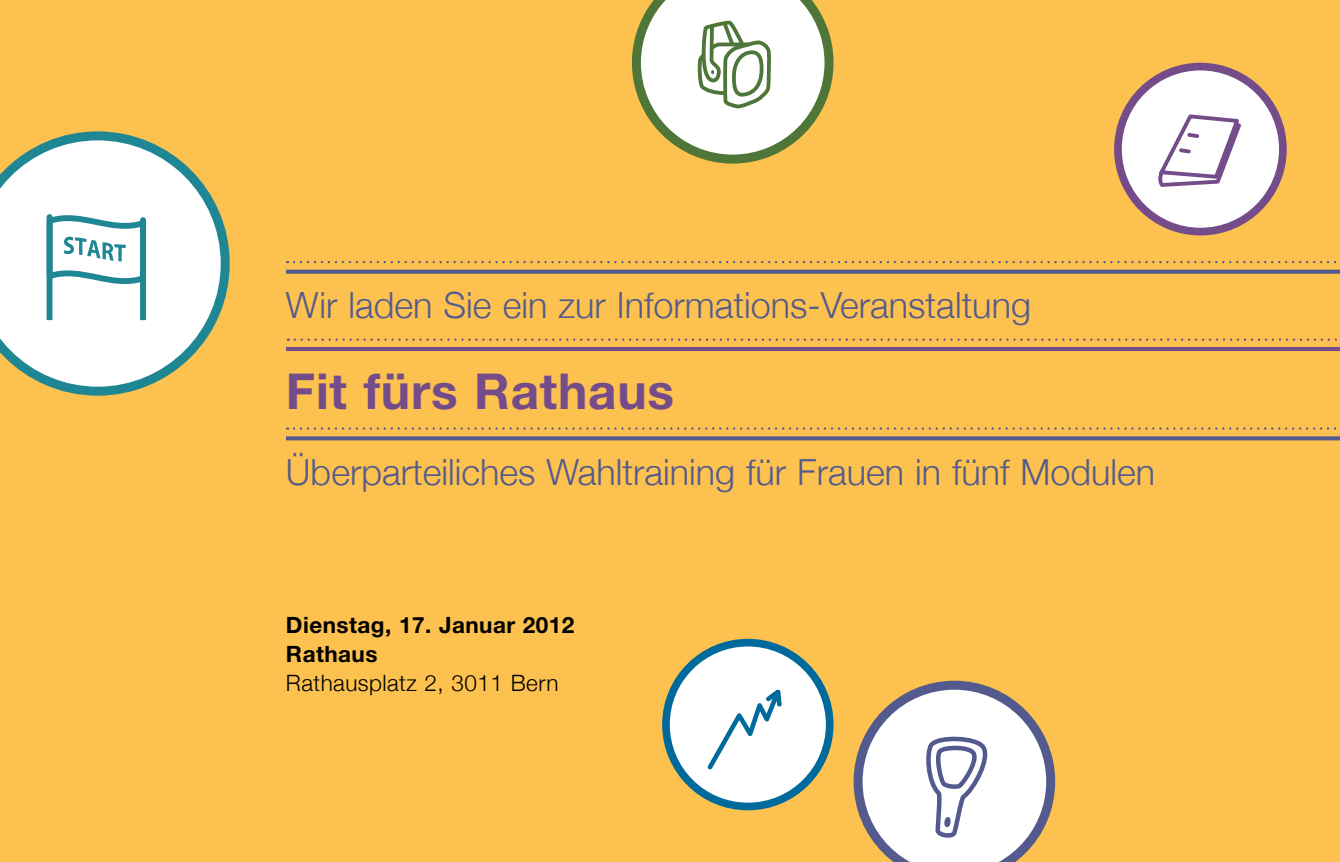
<style>
.page{position:relative;width:1340px;height:862px;background:#fff}
.page>*{position:absolute;margin:0;border:0;box-sizing:border-box;transform-origin:0 0}
.t1{font:700 49.5px "Helvetica Neue";letter-spacing:.015em;color:#744c8a}
.t2{font:300 36px "Helvetica Neue";color:#535a8d}
.t3{font:700 22.5px/29.2px "Helvetica Neue";letter-spacing:.02em;color:#000}
.t4{font:300 22.5px "Helvetica Neue";letter-spacing:.02em;color:#000}
</style>
<div class="page">
<div style="left:0;top:0;width:1339px;height:861px;background:#fcc14e"></div>
<svg style="left:286px;top:269px;width:1053px;height:4px;background:#6e6a82"></svg>
<hr style="left:286px;top:347px;width:1053px;height:4px;background:#744c8a">
<svg style="left:286px;top:436px;width:1053px;height:4px;background:#616287"></svg>
<svg style="left:294px;top:261px;width:1046px;height:2px"></svg>
<svg style="left:294px;top:427px;width:1046px;height:2px"></svg>
<svg style="left:295px;top:338px;width:1045px;height:2px"></svg>
<svg style="left:0;top:131px;width:230px;height:264px"></svg>
<svg style="left:853px;top:680px;width:202px;height:181px"></svg>
<div style="left:666px;top:642px;width:163px;height:164px;background:#fff;border-radius:50%"></div>
<svg style="left:707px;top:689px;width:74px;height:80px"></svg>
<div style="left:662px;top:638px;width:171px;height:171px;border:8px solid #006a9c;border-radius:50%"></div>
<svg style="left:632px;top:0;width:201px;height:163px;background:#dcdbbe"></svg>
<div style="left:1117px;top:67px;width:165px;height:164px;background:#fff;border-radius:50%"></div>
<svg style="left:1158px;top:114px;width:82px;height:73px"></svg>
<div style="left:1114px;top:63px;width:172px;height:172px;border:8px solid #744c8a;border-radius:50%"></div>
<p class="t2" style="left:286px;top:283px;width:746px">Wir laden Sie ein zur Informations-Veranstaltung</p>
<h1 class="t1" style="left:286px;top:360px;width:389px">Fit fürs Rathaus</h1>
<p class="t2" style="left:286px;top:450px;width:870px">Überparteiliches Wahltraining für Frauen in fünf Modulen</p>
<p class="t3" style="left:286px;top:609px;width:290px">Dienstag, 17. Januar 2012<br>Rathaus</p>
<p class="t4" style="left:286px;top:669px;width:274px">Rathausplatz 2, 3011 Bern</p>
</div>
